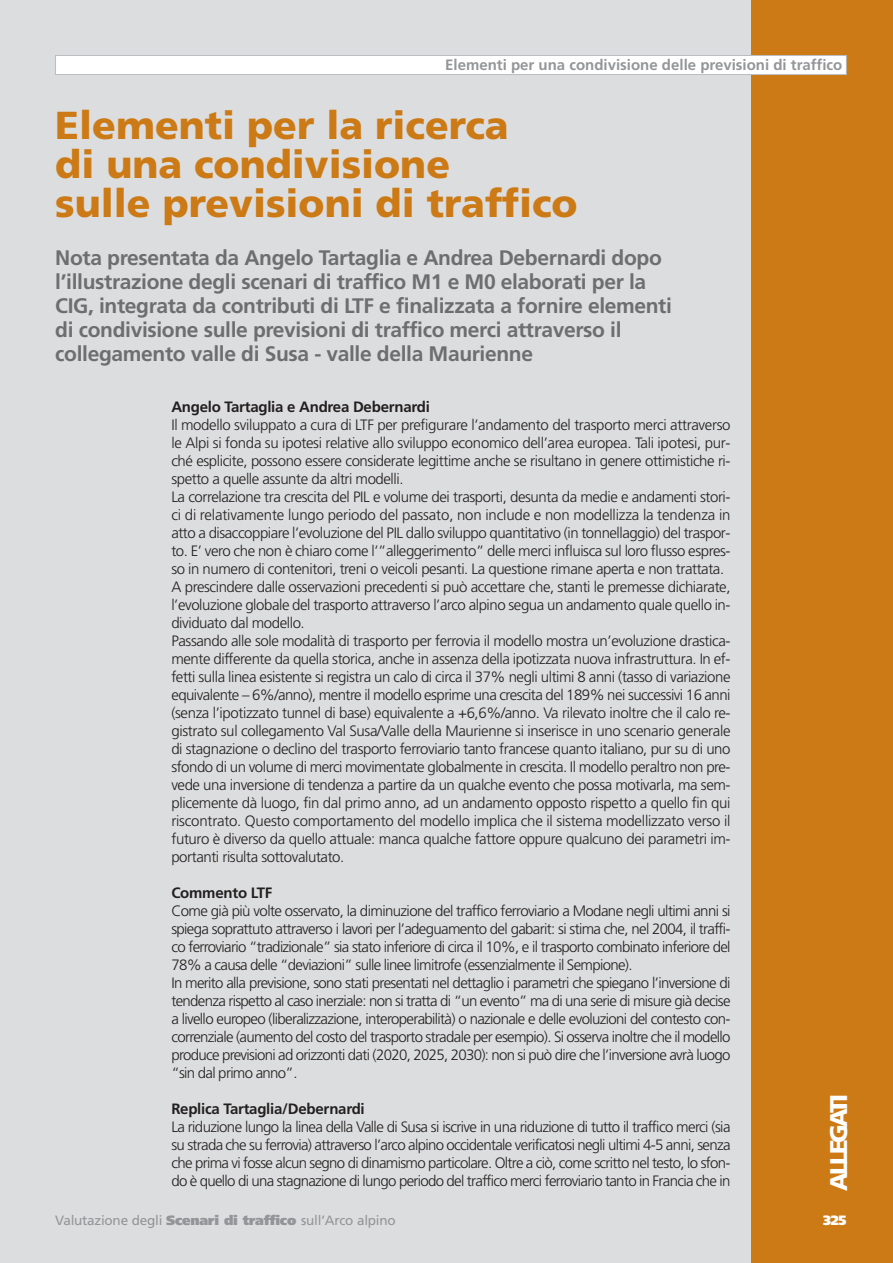
<style>
.page{position:relative;width:893px;height:1263px;background:#fff}
.page>*{position:absolute;margin:0;border:0;box-sizing:border-box;transform-origin:0 0}
.t1{font:900 39px/39px "Frutiger";color:#cc7a16}
.t2{font:900 24.15px "Frutiger";letter-spacing:-.125em;color:#fff}
.t3{font:700 21px/24px "Frutiger";letter-spacing:-.015em;color:#6d6e70}
.t4{font:300 15px/18px "Frutiger";letter-spacing:-.03em;color:#231f20}
.t5{font:700 15px "Frutiger";letter-spacing:-.015em;color:#231f20}
.t6{font:700 15px "Frutiger";color:#939598}
.t7{font:13.5px "Frutiger";letter-spacing:-.015em;color:#939598}
.t8{font:900 13.5px "Frutiger";color:#fff}
.s1{font-weight:900}
</style>
<div class="page">
<div style="left:0;top:0;width:892px;height:1263px;background:#dcddde"></div>
<div style="left:751px;top:0;width:141px;height:1263px;background:#cc7a16"></div>
<div style="left:56px;top:56px;width:790px;height:19px;background:#fff"></div>
<div style="left:55px;top:55px;width:791px;height:20px;border:1px solid #bbbdc0"></div>
<p class="t6" style="left:445px;top:58px;width:398px">Elementi per una condivisione delle previsioni di traffico</p>
<h1 class="t1" style="left:55px;top:109px;width:524px">Elementi per la ricerca<br>di una condivisione<br>sulle previsioni di traffico</h1>
<p class="t3" style="left:55px;top:247px;width:618px">Nota presentata da Angelo Tartaglia e Andrea Debernardi dopo l’illustrazione degli scenari di traffico M1 e M0 elaborati per la CIG, integrata da contributi di LTF e finalizzata a fornire elementi di condivisione sulle previsioni di traffico merci attraverso il collegamento valle di Susa - valle della Maurienne</p>
<p class="t5" style="left:171px;top:400px;width:260px">Angelo Tartaglia e Andrea Debernardi</p>
<p class="t4" style="left:171px;top:416px;width:560px">Il modello sviluppato a cura di LTF per prefigurare l’andamento del trasporto merci attraverso le Alpi si fonda su ipotesi relative allo sviluppo economico dell’area europea. Tali ipotesi, pur&shy;ché esplicite, possono essere considerate legittime anche se risultano in genere ottimistiche ri&shy;spetto a quelle assunte da altri modelli.<br>La correlazione tra crescita del PIL e volume dei trasporti, desunta da medie e andamenti stori&shy;ci di relativamente lungo periodo del passato, non include e non modellizza la tendenza in atto a disaccoppiare l’evoluzione del PIL dallo sviluppo quantitativo (in tonnellaggio) del traspor&shy;to. E’ vero che non è chiaro come l’”alleggerimento” delle merci influisca sul loro flusso espres&shy;so in numero di contenitori, treni o veicoli pesanti. La questione rimane aperta e non trattata.<br>A prescindere dalle osservazioni precedenti si può accettare che, stanti le premesse dichiarate, l’evoluzione globale del trasporto attraverso l’arco alpino segua un andamento quale quello in&shy;dividuato dal modello.<br>Passando alle sole modalità di trasporto per ferrovia il modello mostra un’evoluzione drastica&shy;mente differente da quella storica, anche in assenza della ipotizzata nuova infrastruttura. In ef&shy;fetti sulla linea esistente si registra un calo di circa il 37% negli ultimi 8 anni (tasso di variazione equivalente – 6%/anno), mentre il modello esprime una crescita del 189% nei successivi 16 anni (senza l’ipotizzato tunnel di base) equivalente a +6,6%/anno. Va rilevato inoltre che il calo re&shy;gistrato sul collegamento Val Susa/Valle della Maurienne si inserisce in uno scenario generale di stagnazione o declino del trasporto ferroviario tanto francese quanto italiano, pur su di uno sfondo di un volume di merci movimentate globalmente in crescita. Il modello peraltro non pre&shy;vede una inversione di tendenza a partire da un qualche evento che possa motivarla, ma sem&shy;plicemente dà luogo, fin dal primo anno, ad un andamento opposto rispetto a quello fin qui riscontrato. Questo comportamento del modello implica che il sistema modellizzato verso il futuro è diverso da quello attuale: manca qualche fattore oppure qualcuno dei parametri im&shy;portanti risulta sottovalutato.</p>
<p class="t5" style="left:171px;top:886px;width:102px">Commento LTF</p>
<p class="t4" style="left:171px;top:902px;width:560px">Come già più volte osservato, la diminuzione del traffico ferroviario a Modane negli ultimi anni si spiega soprattuto attraverso i lavori per l’adeguamento del gabarit: si stima che, nel 2004, il traffi&shy;co ferroviario “tradizionale” sia stato inferiore di circa il 10%, e il trasporto combinato inferiore del 78% a causa delle “deviazioni” sulle linee limitrofe (essenzialmente il Sempione).<br>In merito alla previsione, sono stati presentati nel dettaglio i parametri che spiegano l’inversione di tendenza rispetto al caso inerziale: non si tratta di “un evento” ma di una serie di misure già decise a livello europeo (liberalizzazione, interoperabilità) o nazionale e delle evoluzioni del contesto con&shy;correnziale (aumento del costo del trasporto stradale per esempio). Si osserva inoltre che il modello produce previsioni ad orizzonti dati (2020, 2025, 2030): non si può dire che l’inversione avrà luogo “sin dal primo anno”.</p>
<p class="t5" style="left:171px;top:1102px;width:195px">Replica Tartaglia/Debernardi</p>
<p class="t4" style="left:171px;top:1118px;width:560px;text-align:justify">La riduzione lungo la linea della Valle di Susa si iscrive in una riduzione di tutto il traffico merci (sia su strada che su ferrovia) attraverso l’arco alpino occidentale verificatosi negli ultimi 4-5 anni, senza che prima vi fosse alcun segno di dinamismo particolare. Oltre a ciò, come scritto nel testo, lo sfon&shy;do è quello di una stagnazione di lungo periodo del traffico merci ferroviario tanto in Francia che in</p>
<h2 class="t2" style="left:829px;top:1191px;width:98px;rotate:-90deg">ALLEGATI</h2>
<p class="t7" style="left:55px;top:1215px;width:342px">Valutazione degli <span class="s1">Scenari di traffico</span> sull’Arco alpino</p>
<p class="t8" style="left:823px;top:1215px;width:25px">325</p>
</div>
